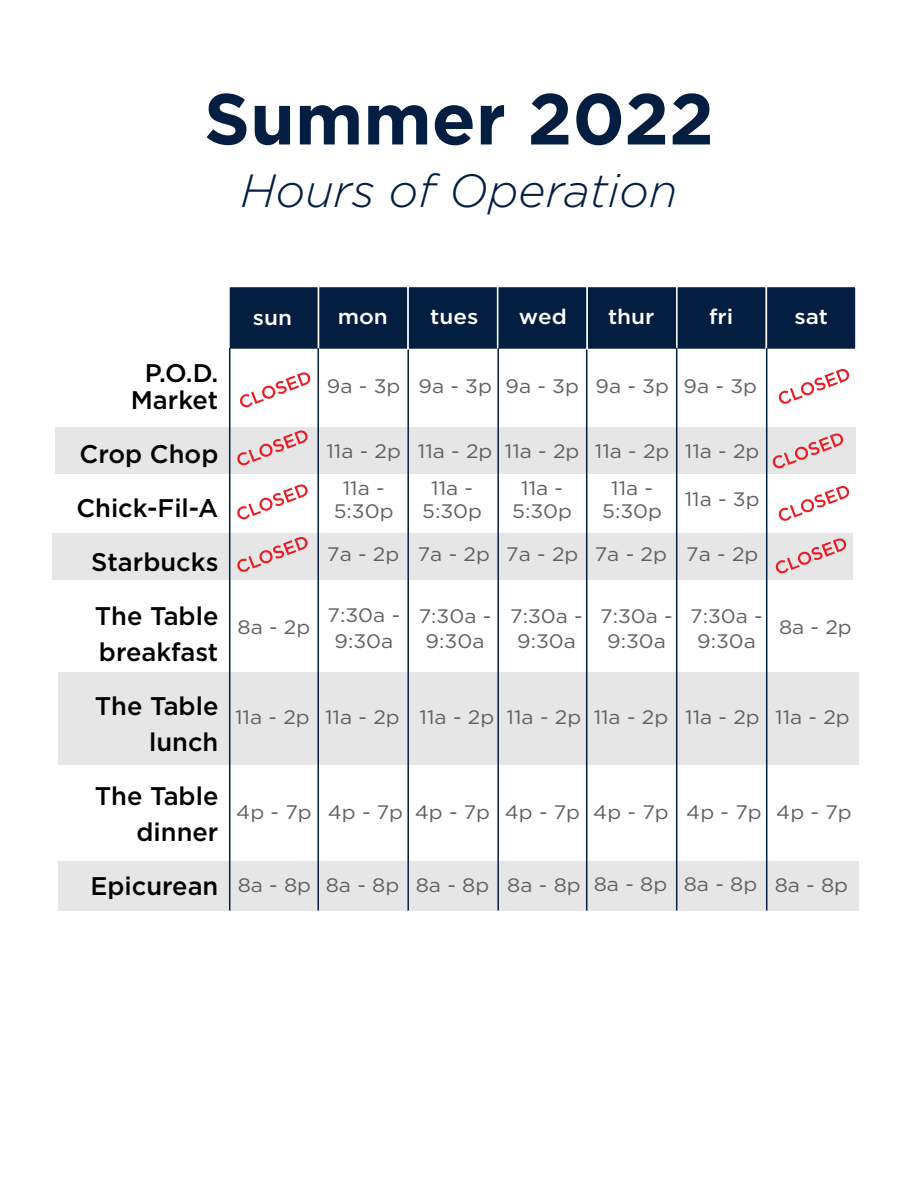
<style>
.page{position:relative;width:918px;height:1188px;background:#fff}
.page>*{position:absolute;margin:0;border:0;box-sizing:border-box;transform-origin:0 0}
.t1{font:700 72px "Gotham";color:#041e42}
.t2{font:italic 300 46.5px "Gotham";color:#041e42}
.t3{font:500 25.5px/54px "Gotham";color:#000;text-align:right}
.t4{font:500 21px "Gotham";color:#fff;scale:1.07 1}
.t5{font:19.5px/25.5px "Gotham";color:#606060;text-align:center;scale:1.07 1}
</style>
<div class="page">
<div style="left:58px;top:673px;width:802px;height:92px;background:#e6e6e6"></div>
<div style="left:52px;top:533px;width:802px;height:47px;background:#e6e6e6"></div>
<div style="left:58px;top:861px;width:802px;height:49px;background:#e6e6e6"></div>
<div style="left:55px;top:427px;width:801px;height:47px;background:#e6e6e6"></div>
<div style="left:228px;top:286px;width:91px;height:64px;background:#041e42;border:2px solid #fff"></div>
<div style="left:318px;top:286px;width:91px;height:64px;background:#041e42;border:2px solid #fff"></div>
<div style="left:407px;top:286px;width:91px;height:64px;background:#041e42;border:2px solid #fff"></div>
<div style="left:497px;top:286px;width:91px;height:64px;background:#041e42;border:2px solid #fff"></div>
<div style="left:587px;top:286px;width:91px;height:64px;background:#041e42;border:2px solid #fff"></div>
<div style="left:676px;top:286px;width:91px;height:64px;background:#041e42;border:2px solid #fff"></div>
<div style="left:766px;top:286px;width:91px;height:64px;background:#041e42;border:2px solid #fff"></div>
<hr style="left:317px;top:348px;width:2px;height:562px;background:#041e42">
<hr style="left:229px;top:348px;width:1px;height:562px;background:#041e42">
<hr style="left:407px;top:350px;width:2px;height:560px;background:#041e42">
<hr style="left:497px;top:348px;width:2px;height:562px;background:#041e42">
<hr style="left:586px;top:349px;width:1px;height:562px;background:#041e42">
<hr style="left:676px;top:348px;width:1px;height:562px;background:#041e42">
<hr style="left:766px;top:348px;width:1px;height:562px;background:#041e42">
<svg style="left:240px;top:372px;width:71px;height:36px"></svg>
<svg style="left:778px;top:369px;width:72px;height:35px"></svg>
<svg style="left:772px;top:433px;width:72px;height:36px"></svg>
<svg style="left:778px;top:486px;width:72px;height:35px"></svg>
<svg style="left:775px;top:538px;width:72px;height:36px"></svg>
<svg style="left:237px;top:430px;width:71px;height:36px"></svg>
<svg style="left:237px;top:484px;width:71px;height:36px"></svg>
<svg style="left:237px;top:537px;width:71px;height:35px"></svg>
<h1 class="t1" style="left:204px;top:71px;width:511px">Summer 2022</h1>
<h2 class="t2" style="left:241px;top:162px;width:438px">Hours of Operation</h2>
<h3 class="t3" style="left:131px;top:359px;width:89px;line-height:27px;text-align:center">P.O.D.<br>Market</h3>
<h3 class="t3" style="left:76px;top:427px;width:144px">Crop Chop<br>Chick-Fil-A<br>Starbucks<br>The Table</h3>
<h3 class="t3" style="left:95px;top:625px;width:125px;text-align:left">breakfast<br>The Table</h3>
<h3 class="t3" style="left:95px;top:715px;width:125px">lunch<br>The Table</h3>
<h3 class="t3" style="left:90px;top:805px;width:130px">dinner<br>Epicurean</h3>
<p class="t4" style="left:253px;top:303px;width:38px">sun</p>
<p class="t4" style="left:338px;top:303px;width:48px">mon</p>
<p class="t4" style="left:430px;top:303px;width:46px">tues</p>
<p class="t4" style="left:519px;top:303px;width:46px">wed</p>
<p class="t4" style="left:608px;top:303px;width:45px">thur</p>
<p class="t4" style="left:709px;top:303px;width:24px">fri</p>
<p class="t4" style="left:794px;top:303px;width:33px">sat</p>
<p class="t5" style="left:327px;top:373px;width:321px">9a - 3p 9a - 3p 9a - 3p 9a - 3p</p>
<p class="t5" style="left:684px;top:373px;width:70px">9a - 3p</p>
<p class="t5" style="left:343px;top:432px;width:391px;line-height:37.3px;text-align:left;text-indent:-16px">11a - 2p 11a - 2p 11a - 2p 11a - 2p 11a - 2p<br>11a -</p>
<p class="t5" style="left:334px;top:498px;width:57px">5:30p</p>
<p class="t5" style="left:422px;top:476px;width:57px;line-height:23.4px">11a -<br>5:30p</p>
<p class="t5" style="left:512px;top:476px;width:57px;line-height:23.4px">11a -<br>5:30p</p>
<p class="t5" style="left:602px;top:476px;width:57px;line-height:23.4px">11a -<br>5:30p</p>
<p class="t5" style="left:685px;top:486px;width:72px">11a - 3p</p>
<p class="t5" style="left:238px;top:614px;width:70px">8a - 2p</p>
<p class="t5" style="left:327px;top:541px;width:404px">7a - 2p 7a - 2p 7a - 2p 7a - 2p 7a - 2p</p>
<p class="t5" style="left:328px;top:602px;width:69px">7:30a -<br>9:30a</p>
<p class="t5" style="left:419px;top:603px;width:69px">7:30a -<br>9:30a</p>
<p class="t5" style="left:510px;top:603px;width:69px">7:30a -<br>9:30a</p>
<p class="t5" style="left:600px;top:603px;width:69px">7:30a -<br>9:30a</p>
<p class="t5" style="left:690px;top:603px;width:69px">7:30a -<br>9:30a</p>
<p class="t5" style="left:779px;top:614px;width:70px">8a - 2p</p>
<p class="t5" style="left:235px;top:704px;width:576px">11a - 2p 11a - 2p 11a - 2p 11a - 2p 11a - 2p 11a - 2p 11a - 2p</p>
<p class="t5" style="left:236px;top:798px;width:577px">4p - 7p 4p - 7p 4p - 7p 4p - 7p 4p - 7p 4p - 7p 4p - 7p</p>
<p class="t5" style="left:238px;top:872px;width:572px">8a - 8p 8a - 8p 8a - 8p 8a - 8p 8a - 8p 8a - 8p 8a - 8p</p>
</div>
